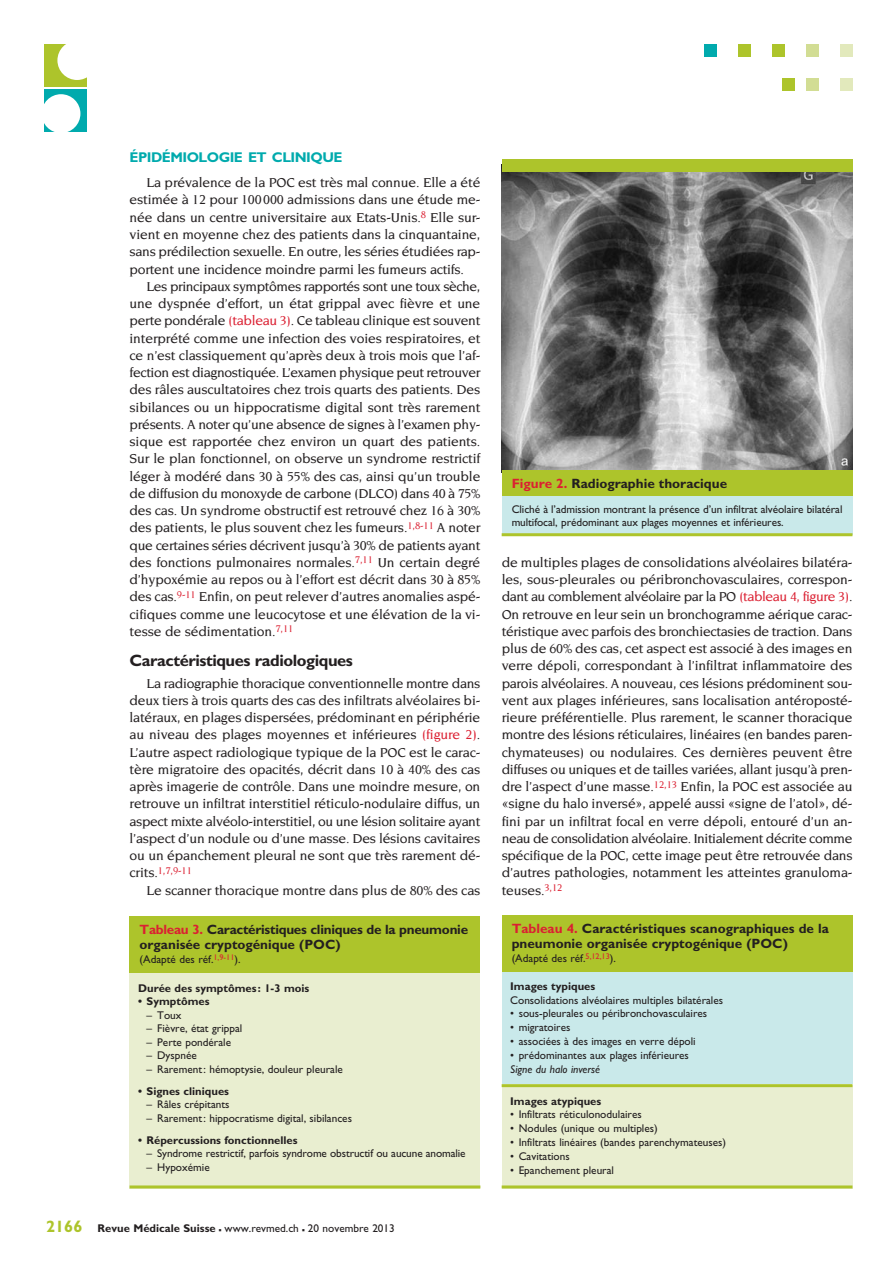
<style>
.page{position:relative;width:893px;height:1263px;background:#fff}
.page>*{position:absolute;margin:0;border:0;box-sizing:border-box;transform-origin:0 0}
.t1{font:700 16.5px "Gill Sans";letter-spacing:-.025em;color:#231f20}
.t2{font:700 14.1px "Gill Sans";letter-spacing:-.035em;color:#00aaad}
.t3{font:500 13.95px/17.2px "Novarese";letter-spacing:-.01em;color:#231f20;text-align:justify}
.t4{font:700 13.5px/15px "Gill Sans";color:#231f20}
.t5{font:700 13.5px/15px "Gill Sans";letter-spacing:-.02em;color:#231f20}
.t6{font:11.25px/13.5px "Gill Sans";color:#231f20}
.t7{font:700 11.25px "Gill Sans";color:#231f20}
.t8{font:italic 11.25px "Gill Sans";color:#231f20}
.t9{font:500 10.5px "Novarese";color:#db2032}
.s1{color:#db2032}
.s2{font-size:13.95px;color:#231f20}
.s3{font-weight:700;font-size:16.5px;color:#adc42b}
.s4{font-weight:700}
.s5{font-weight:700;font-size:16.5px}
</style>
<div class="page">
<div style="left:840px;top:45px;width:12px;height:12px;background:#e2e9bc"></div>
<div style="left:806px;top:45px;width:12px;height:12px;background:#d2dd94"></div>
<div style="left:772px;top:45px;width:12px;height:12px;background:#adc42b"></div>
<div style="left:738px;top:45px;width:12px;height:12px;background:#adc42b"></div>
<div style="left:704px;top:45px;width:12px;height:12px;background:#00aaad"></div>
<div style="left:840px;top:79px;width:12px;height:12px;background:#e2e9bc"></div>
<div style="left:806px;top:79px;width:12px;height:12px;background:#d2dd94"></div>
<div style="left:782px;top:79px;width:13px;height:12px;background:#adc42b"></div>
<div style="left:45px;top:45px;width:42px;height:42px;background:#adc42b"></div>
<div style="left:57px;top:41px;width:40px;height:39px;background:#fff;border-radius:50%"></div>
<div style="left:45px;top:89px;width:42px;height:43px;background:#00aaad"></div>
<div style="left:42px;top:94px;width:38px;height:39px;background:#fff;border-radius:50%"></div>
<div style="left:130px;top:970px;width:350px;height:218px;background:#e9eed0"></div>
<div style="left:130px;top:916px;width:350px;height:57px;background:#adc42b"></div>
<hr style="left:130px;top:1185px;width:350px;height:3px;background:#adc42b">
<img style="left:502px;top:172px;width:350px;height:299px">
<div style="left:502px;top:490px;width:350px;height:45px;background:#c9e9ea"></div>
<div style="left:502px;top:471px;width:350px;height:25px;background:#adc42b"></div>
<div style="left:502px;top:159px;width:350px;height:13px;background:#adc42b"></div>
<hr style="left:502px;top:533px;width:350px;height:3px;background:#adc42b">
<div style="left:502px;top:1085px;width:350px;height:103px;background:#e9eed0"></div>
<div style="left:502px;top:965px;width:350px;height:119px;background:#c9e9ea"></div>
<div style="left:502px;top:916px;width:350px;height:56px;background:#adc42b"></div>
<hr style="left:502px;top:1084px;width:350px;height:3px;background:#adc42b">
<hr style="left:502px;top:1185px;width:350px;height:3px;background:#adc42b">
<p class="t2" style="left:130px;top:149px;width:214px">ÉPIDÉMIOLOGIE ET CLINIQUE</p>
<p class="t3" style="left:130px;top:174px;width:352px;text-indent:17px">La prévalence de la POC est très mal connue. Elle a été estimée à 12 pour 100000 admissions dans une étude me&shy;née dans un centre universitaire aux Etats-Unis.<sup>8</sup> Elle sur&shy;vient en moyenne chez des patients dans la cinquantaine, sans prédilection sexuelle. En outre, les séries étudiées rap&shy;portent une incidence moindre parmi les fumeurs actifs.</p>
<p class="t3" style="left:130px;top:277px;width:352px;text-indent:17px">Les principaux symptômes rapportés sont une toux sèche, une dyspnée d’effort, un état grippal avec fièvre et une perte pondérale <span class="s1">(tableau 3)</span>. Ce tableau clinique est souvent interprété comme une infection des voies respiratoires, et ce n’est classiquement qu’après deux à trois mois que l’af&shy;fection est diagnostiquée. L’examen physique peut retrouver des râles auscultatoires chez trois quarts des patients. Des sibilances ou un hippocratisme digital sont très rarement présents. A noter qu’une absence de signes à l’examen phy&shy;sique est rapportée chez environ un quart des patients.<br>Sur le plan fonctionnel, on observe un syndrome restrictif léger à modéré dans 30 à 55% des cas, ainsi qu’un trouble de diffusion du monoxyde de carbone (DLCO) dans 40 à 75% des cas. Un syndrome obstructif est retrouvé chez 16 à 30% des patients, le plus souvent chez les fumeurs.<sup>1,8-11</sup> A noter que certaines séries décrivent jusqu’à 30% de patients ayant des fonctions pulmonaires normales.<sup>7,11</sup> Un certain degré d’hypoxémie au repos ou à l’effort est décrit dans 30 à 85% des cas.<sup>9-11</sup> Enfin, on peut relever d’autres anomalies aspé&shy;cifiques comme une leucocytose et une élévation de la vi&shy;tesse de sédimentation.<sup>7,11</sup></p>
<p class="t1" style="left:130px;top:650px;width:225px">Caractéristiques radiologiques</p>
<p class="t3" style="left:130px;top:674px;width:352px;text-indent:17px">La radiographie thoracique conventionnelle montre dans deux tiers à trois quarts des cas des infiltrats alvéolaires bi&shy;latéraux, en plages dispersées, prédominant en périphérie au niveau des plages moyennes et inférieures <span class="s1">(figure 2)</span>.<br>L’autre aspect radiologique typique de la POC est le carac&shy;tère migratoire des opacités, décrit dans 10 à 40% des cas après imagerie de contrôle. Dans une moindre mesure, on retrouve un infiltrat interstitiel réticulo-nodulaire diffus, un aspect mixte alvéolo-interstitiel, ou une lésion solitaire ayant l’aspect d’un nodule ou d’une masse. Des lésions cavitaires ou un épanchement pleural ne sont que très rarement dé-</p>
<p class="t9" style="left:130px;top:864px;width:64px"><span class="s2">crits.</span>1,7,9-11</p>
<p class="t3" style="left:147px;top:881px;width:335px">Le scanner thoracique montre dans plus de 80% des cas</p>
<p class="t5" style="left:140px;top:922px;width:330px"><span class="s1">Tableau 3.</span> Caractéristiques cliniques de la pneumonie organisée cryptogénique (POC)</p>
<p class="t6" style="left:140px;top:952px;width:102px">(Adapté des réf.<sup>1,9-11</sup>).</p>
<p class="t7" style="left:138px;top:981px;width:173px">Durée des symptômes : 1-3 mois</p>
<p class="t7" style="left:138px;top:995px;width:73px">• Symptômes</p>
<p class="t6" style="left:147px;top:1008px;width:36px">– Toux</p>
<p class="t6" style="left:147px;top:1022px;width:97px">– Fièvre, état grippal</p>
<p class="t6" style="left:147px;top:1035px;width:86px">– Perte pondérale</p>
<p class="t6" style="left:147px;top:1049px;width:52px">– Dyspnée</p>
<p class="t6" style="left:147px;top:1062px;width:198px">– Rarement: hémoptysie, douleur pleurale</p>
<p class="t7" style="left:138px;top:1084px;width:92px">• Signes cliniques</p>
<p class="t6" style="left:147px;top:1098px;width:84px">– Râles crépitants</p>
<p class="t6" style="left:147px;top:1111px;width:207px">– Rarement: hippocratisme digital, sibilances</p>
<p class="t7" style="left:138px;top:1133px;width:161px">• Répercussions fonctionnelles</p>
<p class="t6" style="left:147px;top:1147px;width:320px">– Syndrome restrictif, parfois syndrome obstructif ou aucune anomalie</p>
<p class="t6" style="left:147px;top:1160px;width:65px">– Hypoxémie</p>
<p class="t6" style="left:46px;top:1221px;width:350px"><span class="s3">2166</span> <span class="s4">Revue Médicale Suisse</span> <span class="s5">–</span> www.revmed.ch <span class="s5">–</span> 20 novembre 2013</p>
<p class="t4" style="left:512px;top:476px;width:217px"><span class="s1">Figure 2.</span> Radiographie thoracique</p>
<p class="t6" style="left:512px;top:502px;width:332px">Cliché à l’admission montrant la présence d’un infiltrat alvéolaire bilatéral multifocal, prédominant aux plages moyennes et inférieures.</p>
<p class="t3" style="left:502px;top:553px;width:352px">de multiples plages de consolidations alvéolaires bilatéra&shy;les, sous-pleurales ou péribronchovasculaires, correspon&shy;dant au comblement alvéolaire par la PO <span class="s1">(tableau 4, figure 3)</span>.<br>On retrouve en leur sein un bronchogramme aérique carac&shy;téristique avec parfois des bronchiectasies de traction. Dans plus de 60% des cas, cet aspect est associé à des images en verre dépoli, correspondant à l’infiltrat inflammatoire des parois alvéolaires. A nouveau, ces lésions prédominent sou&shy;vent aux plages inférieures, sans localisation antéroposté&shy;rieure préférentielle. Plus rarement, le scanner thoracique montre des lésions réticulaires, linéaires (en bandes paren&shy;chymateuses) ou nodulaires. Ces dernières peuvent être diffuses ou uniques et de tailles variées, allant jusqu’à pren&shy;dre l’aspect d’une masse.<sup>12,13</sup> Enfin, la POC est associée au «signe du halo inversé», appelé aussi «signe de l’atol», dé&shy;fini par un infiltrat focal en verre dépoli, entouré d’un an&shy;neau de consolidation alvéolaire. Initialement décrite comme spécifique de la POC, cette image peut être retrouvée dans d’autres pathologies, notamment les atteintes granuloma&shy;teuses.<sup>3,12</sup></p>
<p class="t4" style="left:512px;top:921px;width:319px"><span class="s1">Tableau 4.</span> Caractéristiques scanographiques de la pneumonie organisée cryptogénique (POC)</p>
<p class="t6" style="left:512px;top:951px;width:106px">(Adapté des réf.<sup>5,12,13</sup>).</p>
<p class="t7" style="left:510px;top:979px;width:87px">Images typiques</p>
<p class="t6" style="left:510px;top:993px;width:214px">Consolidations alvéolaires multiples bilatérales</p>
<p class="t6" style="left:510px;top:1007px;width:199px">• sous-pleurales ou péribronchovasculaires</p>
<p class="t6" style="left:510px;top:1021px;width:62px">• migratoires</p>
<p class="t6" style="left:510px;top:1034px;width:187px">• associées à des images en verre dépoli</p>
<p class="t6" style="left:510px;top:1048px;width:180px">• prédominantes aux plages inférieures</p>
<p class="t8" style="left:510px;top:1062px;width:91px">Signe du halo inversé</p>
<p class="t7" style="left:510px;top:1094px;width:93px">Images atypiques</p>
<p class="t6" style="left:510px;top:1108px;width:133px">• Infiltrats réticulonodulaires</p>
<p class="t6" style="left:510px;top:1122px;width:149px">• Nodules (unique ou multiples)</p>
<p class="t6" style="left:510px;top:1135px;width:217px">• Infiltrats linéaires (bandes parenchymateuses)</p>
<p class="t6" style="left:510px;top:1149px;width:61px">• Cavitations</p>
<p class="t6" style="left:510px;top:1163px;width:105px">• Epanchement pleural</p>
</div>
